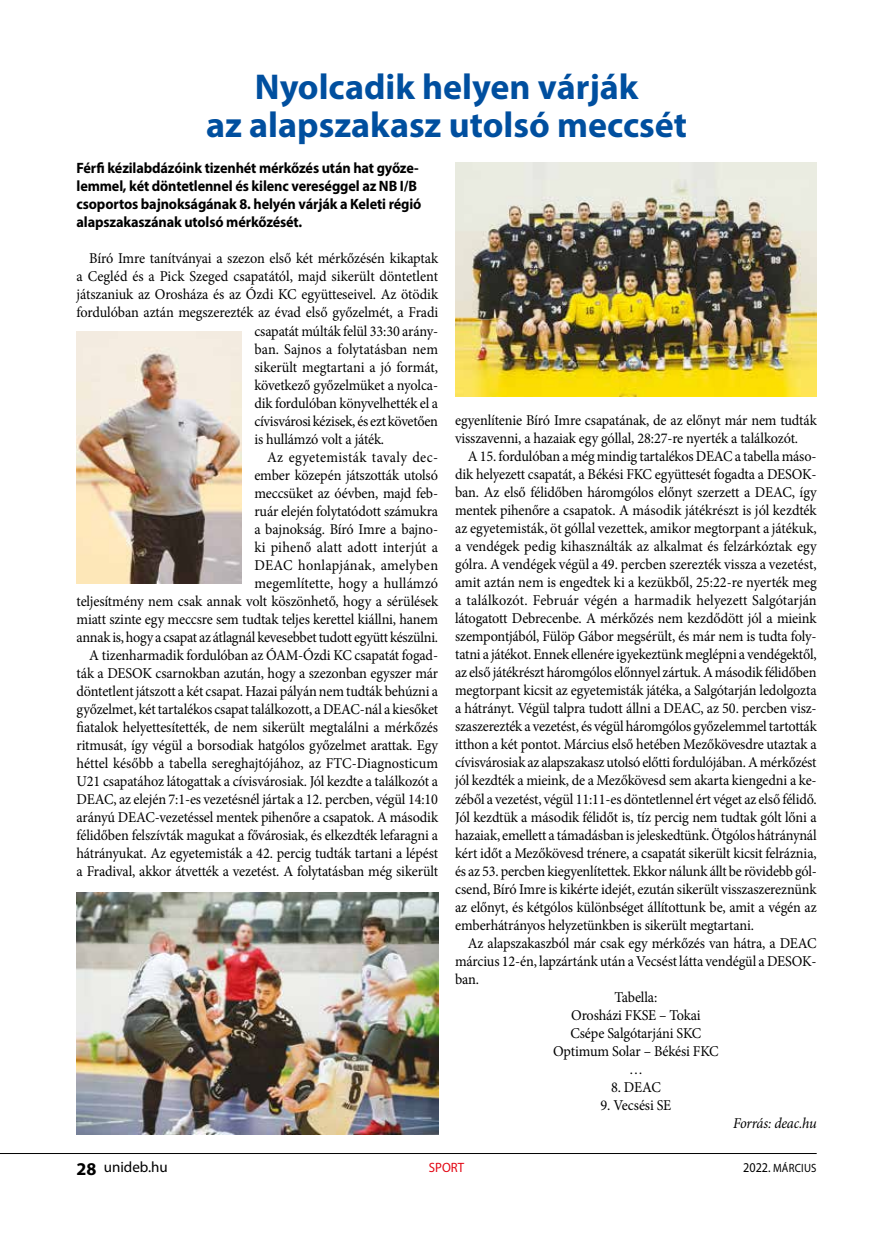
<style>
.page{position:relative;width:872px;height:1234px;background:#fff}
.page>*{position:absolute;margin:0;border:0;box-sizing:border-box;transform-origin:0 0}
.t1{font:700 36px/37.5px "Myriad Pro";color:#004f9f;text-align:center}
.t2{font:15px/18px "Minion Pro";letter-spacing:-.01em;color:#000;scale:.95 1}
.t3{font:700 15px/18px "Myriad Pro";letter-spacing:-.01em;color:#000;scale:.95 1}
.t4{font:15px "Minion Pro";letter-spacing:.02em;color:#000;scale:.95 1}
.t5{font:italic 15px "Minion Pro";letter-spacing:-.015em;color:#000;scale:.95 1}
.t6{font:15px "Myriad Pro";color:#000}
.t7{font:13.5px "Myriad Pro";color:#e30613;scale:.95 1}
.t8{font:12px "Myriad Pro";letter-spacing:.02em;color:#000;scale:.9 1}
.s1{font-weight:700;font-size:18px}
.s2{font-size:13.5px}
</style>
<div class="page">
<hr style="left:0;top:1152px;width:816px;height:1px;background:#000">
<img style="left:455px;top:162px;width:361px;height:234px">
<img style="left:77px;top:892px;width:361px;height:241px">
<img style="left:77px;top:332px;width:165px;height:251px">
<h1 class="t1" style="left:206px;top:67px;width:482px">Nyolcadik helyen várják<br>az alapszakasz utolsó meccsét</h1>
<p class="t3" style="left:77px;top:159px;width:364px">Férfi kézilabdázóink tizenhét mérkőzés után hat győze&shy;lemmel, két döntetlennel és kilenc vereséggel az NB I/B csoportos bajnokságának 8. helyén várják a Keleti régió alapszakaszának utolsó mérkőzését.</p>
<p class="t2" style="left:89px;top:250px;width:369px">Bíró Imre tanítványai a szezon első két mérkőzésén kikaptak</p>
<p class="t2" style="left:77px;top:268px;width:382px">a Cegléd és a Pick Szeged csapatától, majd sikerült döntetlent</p>
<p class="t2" style="left:77px;top:286px;width:382px">játszaniuk az Orosháza és az Ózdi KC együtteseivel. Az ötödik</p>
<p class="t2" style="left:77px;top:304px;width:382px">fordulóban aztán megszerezték az évad első győzelmét, a Fradi</p>
<p class="t2" style="left:254px;top:322px;width:195px">csapatát múlták felül 33:30 arány-</p>
<p class="t2" style="left:254px;top:340px;width:195px">ban. Sajnos a folytatásban nem</p>
<p class="t2" style="left:254px;top:358px;width:195px">sikerült megtartani a jó formát,</p>
<p class="t2" style="left:254px;top:376px;width:195px">következő győzelmüket a nyolca-</p>
<p class="t2" style="left:254px;top:394px;width:195px">dik fordulóban könyvelhették el a</p>
<p class="t2" style="left:254px;top:412px;width:195px">cívisvárosi kézisek, és ezt követően</p>
<p class="t2" style="left:254px;top:430px;width:138px">is hullámzó volt a játék.</p>
<p class="t2" style="left:267px;top:448px;width:181px">Az egyetemisták tavaly dec-</p>
<p class="t2" style="left:254px;top:466px;width:195px">ember közepén játszották utolsó</p>
<p class="t2" style="left:254px;top:484px;width:195px">meccsüket az óévben, majd feb-</p>
<p class="t2" style="left:254px;top:502px;width:195px">ruár elején folytatódott számukra</p>
<p class="t2" style="left:254px;top:520px;width:195px">a bajnokság. Bíró Imre a bajno-</p>
<p class="t2" style="left:254px;top:538px;width:195px">ki pihenő alatt adott interjút a</p>
<p class="t4" style="left:254px;top:554px;width:195px">DEAC honlapjának, amelyben</p>
<p class="t2" style="left:254px;top:574px;width:195px">megemlítette, hogy a hullámzó</p>
<p class="t2" style="left:77px;top:592px;width:382px">teljesítmény nem csak annak volt köszönhető, hogy a sérülések</p>
<p class="t2" style="left:77px;top:610px;width:382px">miatt szinte egy meccsre sem tudtak teljes kerettel kiállni, hanem</p>
<p class="t2" style="left:77px;top:628px;width:382px">annak is, hogy a csapat az átlagnál kevesebbet tudott együtt készülni.</p>
<p class="t2" style="left:89px;top:646px;width:369px">A tizenharmadik fordulóban az ÓAM-Ózdi KC csapatát fogad-</p>
<p class="t2" style="left:77px;top:664px;width:382px">ták a DESOK csarnokban azután, hogy a szezonban egyszer már</p>
<p class="t2" style="left:77px;top:682px;width:382px">döntetlent játszott a két csapat. Hazai pályán nem tudták behúzni a</p>
<p class="t2" style="left:77px;top:700px;width:382px">győzelmet, két tartalékos csapat találkozott, a DEAC-nál a kiesőket</p>
<p class="t2" style="left:77px;top:718px;width:382px">fiatalok helyettesítették, de nem sikerült megtalálni a mérkőzés</p>
<p class="t2" style="left:77px;top:736px;width:382px">ritmusát, így végül a borsodiak hatgólos győzelmet arattak. Egy</p>
<p class="t2" style="left:77px;top:754px;width:382px">héttel később a tabella sereghajtójához, az FTC-Diagnosticum</p>
<p class="t2" style="left:77px;top:772px;width:382px">U21 csapatához látogattak a cívisvárosiak. Jól kezdte a találkozót a</p>
<p class="t2" style="left:77px;top:790px;width:382px">DEAC, az elején 7:1-es vezetésnél jártak a 12. percben, végül 14:10</p>
<p class="t2" style="left:77px;top:808px;width:382px">arányú DEAC-vezetéssel mentek pihenőre a csapatok. A második</p>
<p class="t2" style="left:77px;top:826px;width:382px">félidőben felszívták magukat a fővárosiak, és elkezdték lefaragni a</p>
<p class="t2" style="left:77px;top:844px;width:382px">hátrányukat. Az egyetemisták a 42. percig tudták tartani a lépést</p>
<p class="t2" style="left:77px;top:862px;width:382px">a Fradival, akkor átvették a vezetést. A folytatásban még sikerült</p>
<p class="t2" style="left:455px;top:411px;width:382px">egyenlítenie Bíró Imre csapatának, de az előnyt már nem tudták visszavenni, a hazaiak egy góllal, 28:27-re nyerték a találkozót.</p>
<p class="t2" style="left:455px;top:447px;width:382px;text-align:justify;text-indent:13px">A 15. fordulóban a még mindig tartalékos DEAC a tabella máso&shy;dik helyezett csapatát, a Békési FKC együttesét fogadta a DESO K&shy;ban. Az első félidőben háromgólos előnyt szerzett a DEAC, így mentek pihenőre a csapatok. A második játékrészt is jól kezdték az egyetemisták, öt góllal vezettek, amikor megtorpant a játékuk, a vendégek pedig kihasználták az alkalmat és felzárkóztak egy gólra. A vendégek végül a 49. percben szerezték vissza a vezetést, amit aztán nem is engedtek ki a kezükből, 25:22-re nyerték meg a találkozót. Február végén a harmadik helyezett Salgótarján látogatott Debrecenbe. A mérkőzés nem kezdődött jól a mieink szempontjából, Fülöp Gábor megsérült, és már nem is tudta foly&shy;tatni a játékot. Ennek ellenére igyekeztünk meglépni a vendégektől, az első játékrészt háromgólos előnnyel zártuk. A második félidőben megtorpant kicsit az egyetemisták játéka, a Salgótarján ledolgozta a hátrányt. Végül talpra tudott állni a DEAC, az 50. percben vis - szaszerezték a vezetést, és végül háromgólos győzelemmel tartották itthon a két pontot. Március első hetében Mezőkövesdre utaztak a cívisvárosiak az alapszakasz utolsó előtti fordulójában. A mérkőzést jól kezdték a mieink, de a Mezőkövesd sem akarta kiengedni a ke&shy;zéből a vezetést, végül 11:11-es döntetlennel ért véget az első félidő.<br>Jól kezdtük a második félidőt is, tíz percig nem tudtak gólt lőni a hazaiak, emellett a támadásban is jeleskedtünk. Ötgólos hátránynál kért időt a Mezőkövesd trénere, a csapatát sikerült kicsit felráznia, és az 53. percben kiegyenlítettek. Ekkor nálunk állt be rövidebb gól&shy;csend, Bíró Imre is kikérte idejét, ezután sikerült visszaszereznünk az előnyt, és kétgólos különbséget állítottunk be, amit a végén az emberhátrányos helyzetünkben is sikerült megtartani.</p>
<p class="t2" style="left:468px;top:933px;width:368px">Az alapszakaszból már csak egy mérkőzés van hátra, a DEAC</p>
<p class="t2" style="left:455px;top:951px;width:382px">március 12-én, lapzártánk után a Vecsést látta vendégül a DESOK-</p>
<p class="t2" style="left:455px;top:969px;width:27px">ban.</p>
<p class="t2" style="left:614px;top:987px;width:47px">Tabella:</p>
<p class="t2" style="left:571px;top:1005px;width:138px">Orosházi FKSE – Tokai</p>
<p class="t2" style="left:570px;top:1023px;width:139px">Csépe Salgótarjáni SKC</p>
<p class="t2" style="left:553px;top:1041px;width:176px">Optimum Solar – Békési FKC</p>
<p class="t2" style="left:629px;top:1059px;width:16px">…</p>
<p class="t2" style="left:611px;top:1077px;width:54px">8. DEAC</p>
<p class="t2" style="left:600px;top:1095px;width:76px">9. Vecsési SE</p>
<p class="t5" style="left:733px;top:1112px;width:89px">Forrás: deac.hu</p>
<p class="t6" style="left:77px;top:1157px;width:93px"><span class="s1">28</span> UNIDEB.HU</p>
<p class="t7" style="left:429px;top:1158px;width:39px">SPORT</p>
<p class="t8" style="left:743px;top:1159px;width:83px"><span class="s2">2022.</span> MÁRCIUS</p>
</div>
